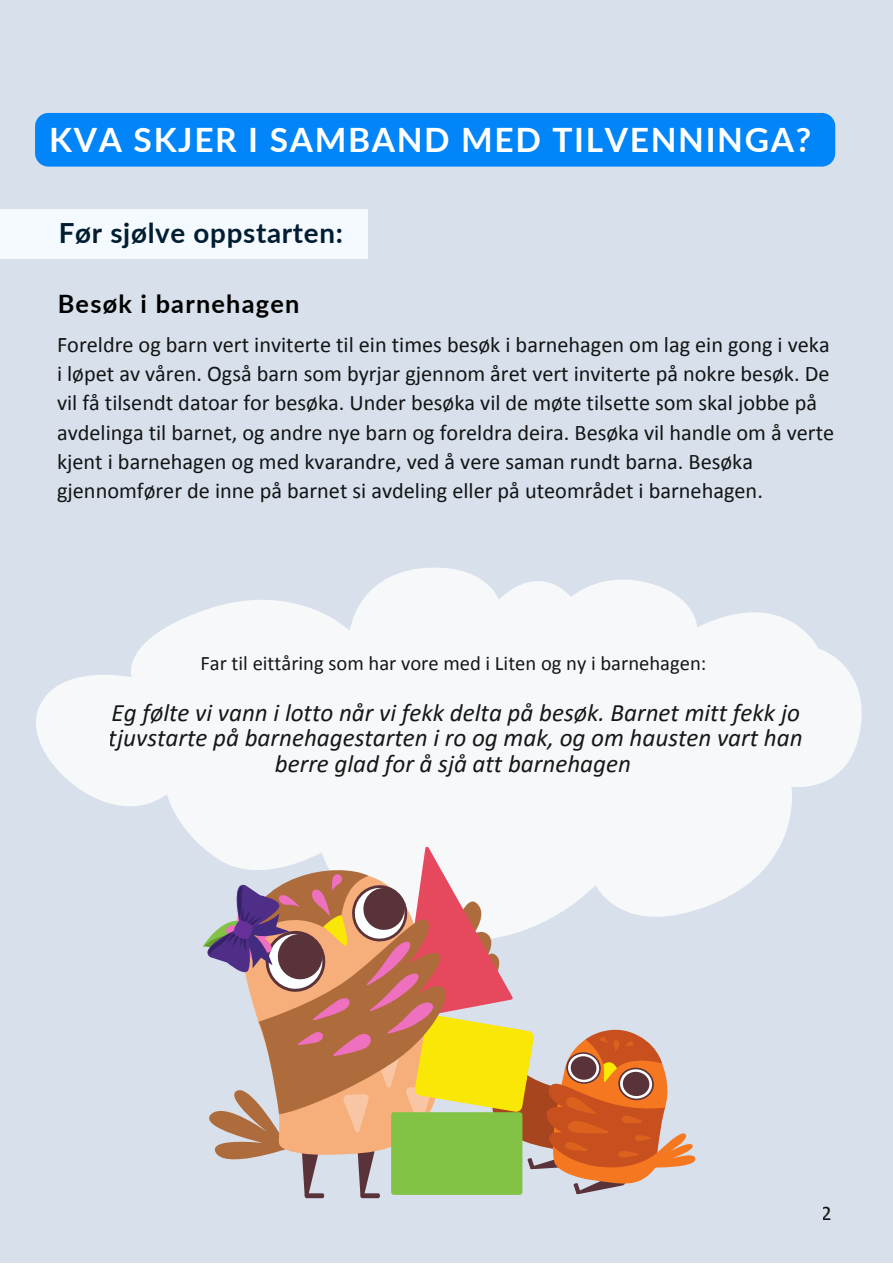
<style>
.page{position:relative;width:893px;height:1264px;background:#fff}
.page>*{position:absolute;margin:0;border:0;box-sizing:border-box;transform-origin:0 0}
.t1{font:700 33.6px "Lato";letter-spacing:.05em;color:#fff}
.t2{font:700 27.75px "Lato";letter-spacing:.025em;color:#011e31}
.t3{font:700 25.35px "Lato";letter-spacing:.05em;color:#000}
.t4{font:italic 25.05px/25.8px "Calibri";color:#000;text-align:center}
.t5{font:22.35px/29.2px "Calibri";color:#000}
.t6{font:20.85px "Calibri";color:#000}
.t7{font:20.55px "Calibri";color:#000}
</style>
<div class="page">
<div style="left:0;top:0;width:892px;height:1262px;background:#d7e0eb"></div>
<svg style="left:36px;top:567px;width:826px;height:343px;fill:#f6f8fa"></svg>
<div style="left:0;top:209px;width:367px;height:49px;background:#f4faff"></div>
<div style="left:35px;top:113px;width:800px;height:54px;background:#0285f8;border-radius:13px"></div>
<svg style="left:197px;top:846px;width:499px;height:352px"></svg>
<p class="t1" style="left:49px;top:119px;width:763px">KVA SKJER I SAMBAND MED TILVENNINGA?</p>
<p class="t2" style="left:59px;top:216px;width:285px">Før sjølve oppstarten:</p>
<p class="t3" style="left:58px;top:288px;width:243px">Besøk i barnehagen</p>
<p class="t5" style="left:57px;top:332px;width:778px">Foreldre og barn vert inviterte til ein times besøk i barnehagen om lag ein gong i veka i løpet av våren. Også barn som byrjar gjennom året vert inviterte på nokre besøk. De vil få tilsendt datoar for besøka. Under besøka vil de møte tilsette som skal jobbe på avdelinga til barnet, og andre nye barn og foreldra deira. Besøka vil handle om å verte kjent i barnehagen og med kvarandre, ved å vere saman rundt barna. Besøka gjennomfører de inne på barnet si avdeling eller på uteområdet i barnehagen.</p>
<p class="t7" style="left:200px;top:654px;width:507px">Far til eittåring som har vore med i Liten og ny i barnehagen:</p>
<p class="t4" style="left:109px;top:701px;width:695px">Eg følte vi vann i lotto når vi fekk delta på besøk. Barnet mitt fekk jo tjuvstarte på barnehagestarten i ro og mak, og om hausten vart han berre glad for å sjå att barnehagen</p>
<p class="t6" style="left:821px;top:1204px;width:12px">2</p>
</div>
